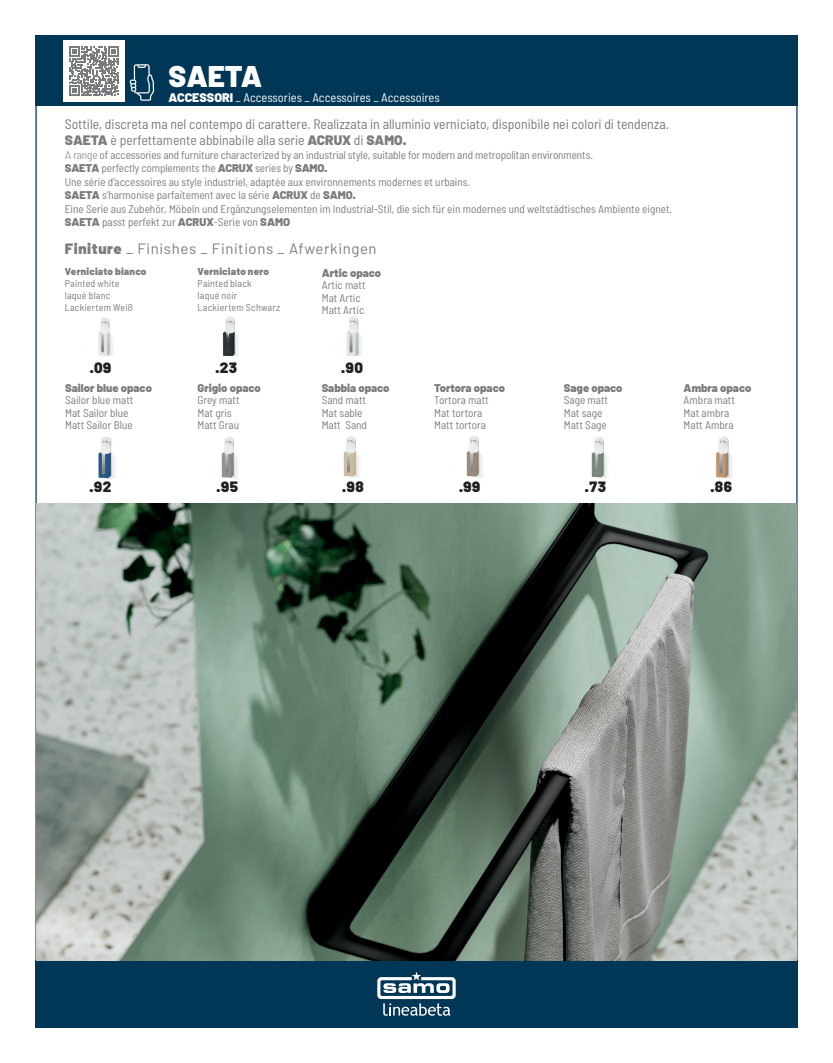
<style>
.page{position:relative;width:833px;height:1063px;background:#fff}
.page>*{position:absolute;margin:0;border:0;box-sizing:border-box;transform-origin:0 0}
.t1{font:900 30px "Barlow";color:#fff}
.t2{font:15px "Barlow";letter-spacing:.04em;color:#7a7c7f}
.t3{font:900 15px "Barlow";letter-spacing:.04em;color:#231f20}
.t4{font:semi-condensed 13.75px/16.5px "Barlow";color:#76797b}
.t5{font:semi-condensed 12.5px "Barlow";color:#fff}
.t6{font:semi-condensed 11.25px/12.5px "Barlow";color:#7a7c7f}
.t7{font:900 11.25px "Barlow";color:#7a7c7f}
.t8{font:semi-condensed 10px/12px "Barlow";letter-spacing:.02em;color:#7a7c7f}
.t9{font:900 10px "Barlow";letter-spacing:.015em;color:#7a7c7f}
.s1{font-weight:900;font-stretch:normal}
.s2{font-weight:900;font-stretch:normal;color:#7a7c7f}
.s3{color:#7a7c7f}
.s4{font-weight:300;font-stretch:normal}
.s5{font-weight:300}
.s6{font-weight:900}
</style>
<div class="page">
<div style="left:35px;top:960px;width:762px;height:68px;background:#003656"></div>
<svg style="left:377px;top:972px;width:79px;height:44px"></svg>
<img style="left:37px;top:503px;width:759px;height:457px">
<div style="left:35px;top:35px;width:762px;height:71px;background:#003656"></div>
<div style="left:63px;top:40px;width:62px;height:62px;background:#fff"></div>
<svg style="left:69px;top:46px;width:50px;height:50px"></svg>
<svg style="left:129px;top:64px;width:25px;height:37px"></svg>
<img style="left:466px;top:436px;width:17px;height:42px">
<img style="left:98px;top:436px;width:17px;height:42px">
<img style="left:346px;top:316px;width:16px;height:40px">
<img style="left:98px;top:317px;width:15px;height:39px">
<img style="left:222px;top:317px;width:16px;height:39px">
<img style="left:591px;top:437px;width:17px;height:42px">
<img style="left:221px;top:437px;width:16px;height:41px">
<img style="left:716px;top:436px;width:16px;height:43px">
<img style="left:343px;top:436px;width:17px;height:42px">
<h1 class="t1" style="left:168px;top:57px;width:95px">SAETA</h1>
<p class="t5" style="left:168px;top:89px;width:273px"><span class="s1">ACCESSORI</span> _ Accessories _ Accessoires _ Accessoires</p>
<p class="t4" style="left:65px;top:115px;width:606px">Sottile, discreta ma nel contempo di carattere. Realizzata in alluminio verniciato, disponibile nei colori di tendenza.<br><span class="s2">SAETA</span> <span class="s3">è perfettamente abbinabile alla serie</span> <span class="s2">ACRUX</span> <span class="s3">di</span> <span class="s2">SAMO.</span></p>
<p class="t6" style="left:65px;top:147px;width:609px;line-height:13.5px"><span class="s4">A</span> <span class="s5">range</span> of accessories and furniture characterized by an industrial style, suitable for modern and metropolitan environments.<br><span class="s1">SAETA</span> perfectly complements the <span class="s1">ACRUX</span> series by <span class="s1">SAMO.<br></span>Une série d’accessoires au style industriel, adaptée aux environnements modernes et urbains.<br><span class="s1">SAETA</span> s’harmonise parfaitement avec la série <span class="s1">ACRUX</span> de <span class="s1">SAMO.<br></span>Eine Serie aus Zubehör, Möbeln und Ergänzungselementen im Industrial-Stil, die sich für ein modernes und weltstädtisches Ambiente eignet.<br><span class="s1">SAETA</span> passt perfekt zur <span class="s1">ACRUX</span>-Serie von <span class="s1">SAMO</span></p>
<h2 class="t2" style="left:65px;top:239px;width:313px"><span class="s6">Finiture</span> _ Finishes _ Finitions _ Afwerkingen</h2>
<p class="t9" style="left:65px;top:265px;width:83px">Verniciato bianco</p>
<p class="t8" style="left:65px;top:277px;width:70px">Painted white laqué blanc<br>Lackiertem Weiß</p>
<p class="t9" style="left:198px;top:265px;width:73px">Verniciato nero</p>
<p class="t8" style="left:198px;top:277px;width:84px">Painted black<br>laqué noir<br>Lackiertem Schwarz</p>
<p class="t7" style="left:322px;top:265px;width:61px">Artic opaco</p>
<p class="t6" style="left:322px;top:278px;width:45px">Artic matt<br>Mat Artic<br>Matt Artic</p>
<h2 class="t3" style="left:90px;top:358px;width:23px">.09</h2>
<h2 class="t3" style="left:215px;top:358px;width:23px">.23</h2>
<h2 class="t3" style="left:341px;top:358px;width:23px">.90</h2>
<p class="t7" style="left:65px;top:381px;width:88px">Sailor blue opaco</p>
<p class="t6" style="left:65px;top:394px;width:70px">Sailor blue matt<br>Mat Sailor blue<br>Matt Sailor Blue</p>
<p class="t7" style="left:197px;top:381px;width:65px">Grigio opaco</p>
<p class="t6" style="left:197px;top:393px;width:44px">Grey matt<br>Mat gris<br>Matt Grau</p>
<p class="t7" style="left:322px;top:381px;width:69px">Sabbia opaco</p>
<p class="t6" style="left:322px;top:394px;width:47px">Sand matt<br>Mat sable<br>Matt Sand</p>
<p class="t7" style="left:434px;top:381px;width:72px">Tortora opaco</p>
<p class="t6" style="left:434px;top:394px;width:56px">Tortora matt<br>Mat tortora<br>Matt tortora</p>
<p class="t7" style="left:564px;top:381px;width:60px">Sage opaco</p>
<p class="t6" style="left:564px;top:394px;width:46px">Sage matt<br>Mat sage<br>Matt Sage</p>
<p class="t7" style="left:683px;top:381px;width:69px">Ambra opaco</p>
<p class="t6" style="left:683px;top:394px;width:53px">Ambra matt<br>Mat ambra<br>Matt Ambra</p>
<h2 class="t3" style="left:90px;top:477px;width:23px">.92</h2>
<h2 class="t3" style="left:216px;top:477px;width:23px">.95</h2>
<h2 class="t3" style="left:342px;top:477px;width:23px">.98</h2>
<h2 class="t3" style="left:459px;top:478px;width:23px">.99</h2>
<h2 class="t3" style="left:585px;top:477px;width:23px">.73</h2>
<h2 class="t3" style="left:710px;top:477px;width:23px">.86</h2>
</div>
